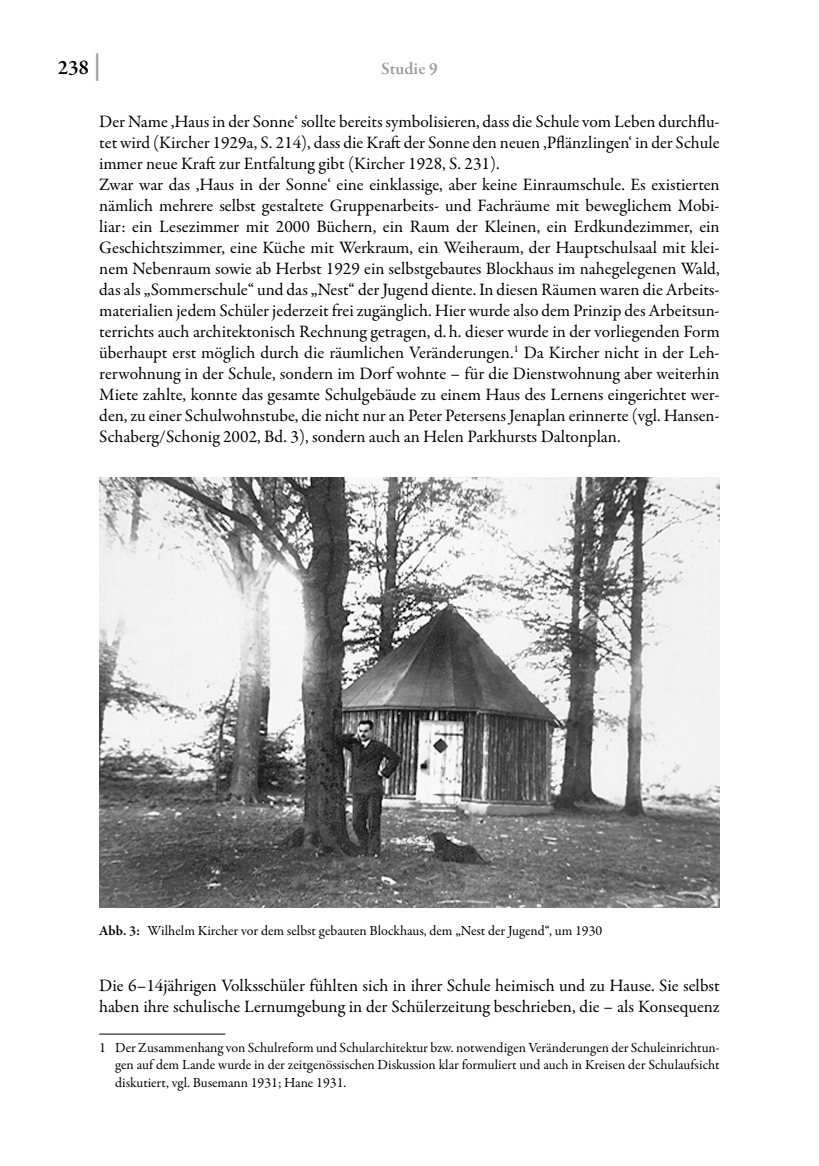
<style>
.page{position:relative;width:819px;height:1166px;background:#fff}
.page>*{position:absolute;margin:0;border:0;box-sizing:border-box;transform-origin:0 0}
.t1{font:600 21px "Garamond Premr Pro";color:#000}
.Text{font:17.5px/21px "Garamond Premr Pro";color:#000;text-align:justify}
.t2{font:600 17.5px "Garamond Premr Pro";letter-spacing:-.005em;color:#9c9c9c}
.Fußnote{font:14px/17.5px "Garamond Premr Pro";color:#000;text-align:justify}
.Bildlegende{font:14px "Garamond Premr Pro";color:#000}
.s1{font-size:28px;color:#9c9c9c}
.s2{font-weight:600}
</style>
<div class="page">
<hr style="left:99px;top:1034px;width:126px;height:1px;background:#000">
<img style="left:99px;top:478px;width:620px;height:430px">
<p class="t1" style="left:58px;top:55px;width:45px">238 <span class="s1">|</span></p>
<p class="t2" style="left:381px;top:58px;width:58px">Studie 9</p>
<p class="Text" style="left:99px;top:111px;width:622px">Der Name ‚Haus in der Sonne‘ sollte bereits symbolisieren, dass die Schule vom Leben durchflu&shy;tet wird (Kircher 1929a, S. 214), dass die Kraft der Sonne den neuen ‚Pflänzlingen‘ in der Schule immer neue Kraft zur Entfaltung gibt (Kircher 1928, S. 231).</p>
<p class="Text" style="left:99px;top:174px;width:622px">Zwar war das ‚Haus in der Sonne‘ eine einklassige, aber keine Einraumschule. Es existierten nämlich mehrere selbst gestaltete Gruppenarbeits- und Fachräume mit beweglichem Mobi&shy;liar: ein Lesezimmer mit 2000 Büchern, ein Raum der Kleinen, ein Erdkundezimmer, ein Geschichtszimmer, eine Küche mit Werkraum, ein Weiheraum, der Hauptschulsaal mit klei&shy;nem Nebenraum sowie ab Herbst 1929 ein selbstgebautes Blockhaus im nahegelegenen Wald, das als „Sommerschule“ und das „Nest“ der Jugend diente. In diesen Räumen waren die Arbeits&shy;materialien jedem Schüler jederzeit frei zugänglich. Hier wurde also dem Prinzip des Arbeitsun&shy;terrichts auch architektonisch Rechnung getragen, d.h. dieser wurde in der vorliegenden Form überhaupt erst möglich durch die räumlichen Veränderungen.<sup>1</sup> Da Kircher nicht in der Leh&shy;rerwohnung in der Schule, sondern im Dorf wohnte – für die Dienstwohnung aber weiterhin Miete zahlte, konnte das gesamte Schulgebäude zu einem Haus des Lernens eingerichtet wer&shy;den, zu einer Schulwohnstube, die nicht nur an Peter Petersens Jenaplan erinnerte (vgl. Hansen-Schaberg/Schonig 2002, Bd. 3), sondern auch an Helen Parkhursts Daltonplan.</p>
<p class="Bildlegende" style="left:99px;top:922px;width:504px"><span class="s2">Abb. 3:</span> Wilhelm Kircher vor dem selbst gebauten Blockhaus, dem „Nest der Jugend“, um 1930</p>
<p class="Text" style="left:99px;top:975px;width:622px">Die 6–14jährigen Volksschüler fühlten sich in ihrer Schule heimisch und zu Hause. Sie selbst haben ihre schulische Lernumgebung in der Schülerzeitung beschrieben, die – als Konsequenz</p>
<p class="Fußnote" style="left:115px;top:1039px;width:606px;text-indent:-16px">1 Der Zusammenhang von Schulreform und Schularchitektur bzw. notwendigen Veränderungen der Schuleinrichtun&shy;gen auf dem Lande wurde in der zeitgenössischen Diskussion klar formuliert und auch in Kreisen der Schulaufsicht diskutiert, vgl. Busemann 1931; Hane 1931.</p>
</div>
